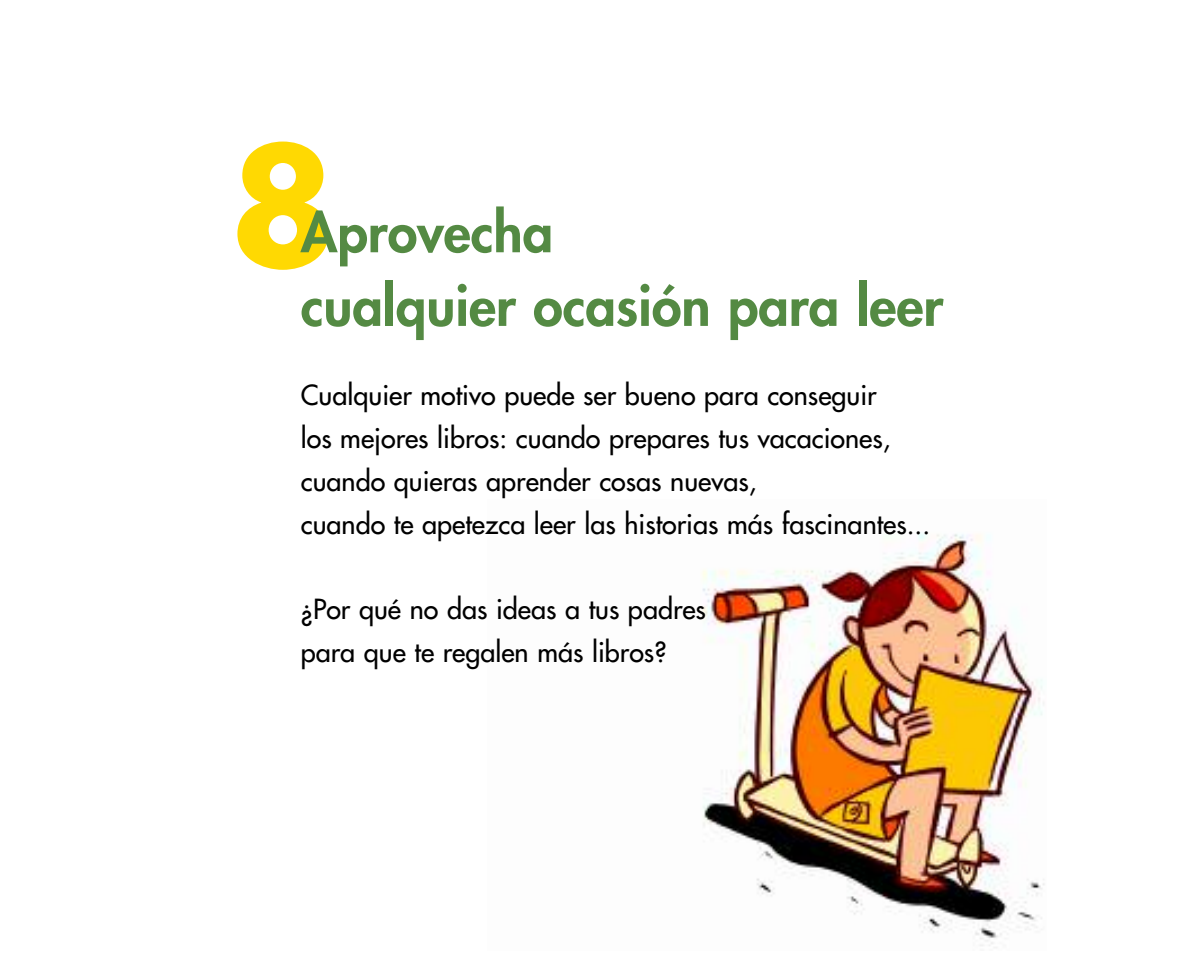
<style>
.page{position:relative;width:1200px;height:970px;background:#fff}
.page>*{position:absolute;margin:0;border:0;box-sizing:border-box;transform-origin:0 0}
.t1{font:700 157.5px "Futura";color:#ffd902}
.t2{font:800 54px/73.6px "Futura";color:#548a43}
.t3{font:27px/42.8px "Futura";color:#000}
</style>
<div class="page">
<img style="left:702px;top:533px;width:343px;height:415px">
<h1 class="t1" style="left:229px;top:134px;width:110px">8</h1>
<h2 class="t2" style="left:301px;top:200px;width:644px">Aprovecha<br>cualquier ocasión para leer</h2>
<p class="t3" style="left:301px;top:375px;width:631px">Cualquier motivo puede ser bueno para conseguir<br>los mejores libros: cuando prepares tus vacaciones, cuando quieras aprender cosas nuevas,<br>cuando te apetezca leer las historias más fascinantes...</p>
<p class="t3" style="left:301px;top:589px;width:406px">¿Por qué no das ideas a tus padres para que te regalen más libros?</p>
</div>
